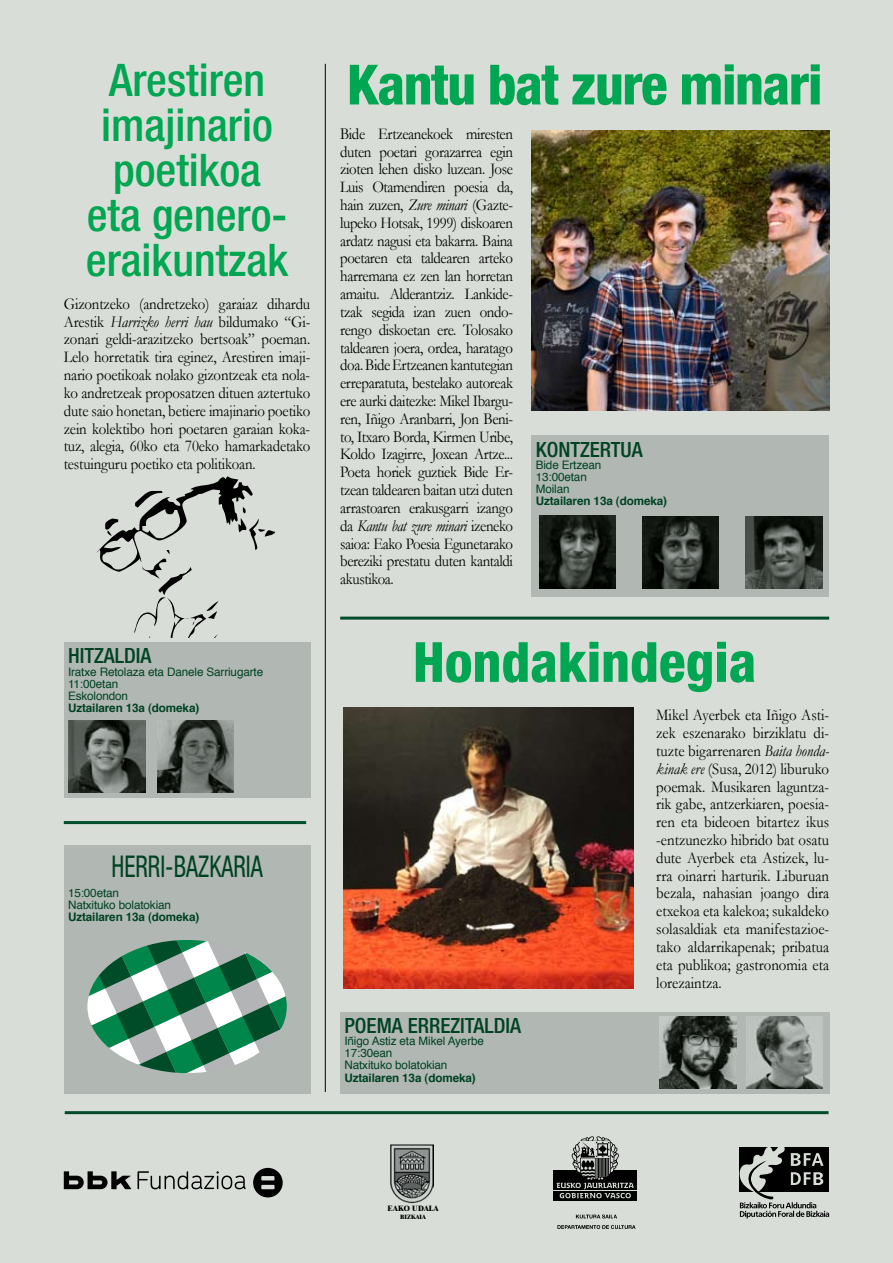
<style>
.page{position:relative;width:893px;height:1263px;background:#d8ded7}
.page>*{position:absolute;margin:0;border:0;box-sizing:border-box;transform-origin:0 0}
.t1{font:800 condensed 55.5px "Helvetica Neue";letter-spacing:-.025em;color:#00a651}
.t2{font:800 condensed 55.5px "Helvetica Neue";color:#00a651}
.t3{font:500 condensed 45px/45px "Helvetica Neue";color:#00a651;text-align:center}
.t4{font:condensed 30px "Helvetica Neue";color:#004c29;scale:.8 1}
.t5{font:500 condensed 21px "Helvetica Neue";color:#004c29}
.t6{font:16.5px/17.9px "Garamond";letter-spacing:-.01em;color:#000;text-align:justify;scale:.9 1}
.t7{font:11.7px/12.1px "Helvetica";letter-spacing:-.01em;color:#004c29}
.t8{font:700 11.7px "Helvetica";letter-spacing:-.01em;color:#004c29}
.t9{font:800 7.5px "Times";letter-spacing:.025em;color:#000}
.t10{font:800 6px "Times";letter-spacing:.025em;color:#000}
.s1{font-style:italic}
</style>
<div class="page">
<div style="left:64px;top:845px;width:246px;height:249px;background:#b1b7b2"></div>
<svg style="left:87px;top:940px;width:200px;height:133px"></svg>
<svg style="left:64px;top:642px;width:246px;height:156px;background:#969c97"></svg>
<svg style="left:340px;top:1012px;width:489px;height:82px;background:#9da39e"></svg>
<hr style="left:64px;top:821px;width:242px;height:3px;background:#004c29">
<svg style="left:531px;top:435px;width:298px;height:162px;background:#828782"></svg>
<img style="left:531px;top:130px;width:298px;height:281px">
<img style="left:343px;top:708px;width:291px;height:280px">
<hr style="left:325px;top:64px;width:1px;height:1028px;background:#000">
<hr style="left:340px;top:617px;width:489px;height:3px;background:#004c29">
<svg style="left:97px;top:476px;width:178px;height:161px;background:#c0c5bf"></svg>
<svg style="left:64px;top:1171px;width:67px;height:18px"></svg>
<svg style="left:253px;top:1168px;width:30px;height:29px"></svg>
<svg style="left:137px;top:1171px;width:109px;height:18px;background:#a6aba5"></svg>
<svg style="left:557px;top:1214px;width:79px;height:15px"></svg>
<div style="left:551px;top:1169px;width:88px;height:34px;background:#d8ded7"></div>
<div style="left:553px;top:1171px;width:84px;height:30px;background:#000"></div>
<hr style="left:553px;top:1190px;width:85px;height:1px;background:#fff">
<svg style="left:556px;top:1136px;width:78px;height:63px"></svg>
<svg style="left:740px;top:1147px;width:89px;height:71px;background:#6c6f6b"></svg>
<img style="left:390px;top:1143px;width:44px;height:61px">
<hr style="left:65px;top:1111px;width:763px;height:3px;background:#004c29">
<h2 class="t3" style="left:86px;top:57px;width:204px">Arestiren imajinario poetikoa eta genero&shy;eraikuntzak</h2>
<p class="t6" style="left:64px;top:294px;width:275px">Gizontzeko (andretzeko) garaiaz dihardu Arestik <span class="s1">Harrizko herri hau</span> bildumako “Gi&shy;zonari geldi-arazitzeko bertsoak” poeman.<br>Lelo horretatik tira eginez, Arestiren imaji&shy;nario poetikoak nolako gizontzeak eta nola&shy;ko andretzeak proposatzen dituen aztertuko dute saio honetan, betiere imajinario poetiko zein kolektibo hori poetaren garaian koka&shy;tuz, alegia, 60ko eta 70eko hamarkadetako testuinguru poetiko eta politikoan.</p>
<p class="t5" style="left:68px;top:643px;width:85px">HITZALDIA</p>
<p class="t7" style="left:68px;top:666px;width:197px">Iratxe Retolaza eta Danele Sarriugarte<br>11:00etan<br>Eskolondon</p>
<p class="t8" style="left:68px;top:698px;width:133px">Uztailaren 13a (domeka)</p>
<h3 class="t4" style="left:111px;top:848px;width:190px">HERRI-BAZKARIA</h3>
<p class="t7" style="left:68px;top:887px;width:105px">15:00etan<br>Natxituko bolatokian</p>
<p class="t8" style="left:68px;top:908px;width:133px">Uztailaren 13a (domeka)</p>
<h1 class="t1" style="left:347px;top:50px;width:477px">Kantu bat zure minari</h1>
<p class="t6" style="left:340px;top:124px;width:194px">Bide Ertzeanekoek miresten duten poetari gorazarrea egin zioten lehen disko luzean. Jose Luis Otamendiren poesia da, hain zuzen, <span class="s1">Zure minari</span> (Gazte&shy;lupeko Hotsak, 1999) diskoaren ardatz nagusi eta bakarra. Baina poetaren eta taldearen arteko harremana ez zen lan horretan amaitu. Alderantziz. Lankide&shy;tzak segida izan zuen ondo&shy;rengo diskoetan ere. Tolosako taldearen joera, ordea, haratago doa. Bide Ertzeanen kantutegian erreparatuta, bestelako autoreak ere aurki daitezke: Mikel Ibargu&shy;ren, Iñigo Aranbarri, Jon Beni&shy;to, Itxaro Borda, Kirmen Uribe, Koldo Izagirre, Joxean Artze...<br>Poeta horiek guztiek Bide Er&shy;tzean taldearen baitan utzi duten arrastoaren erakusgarri izango da <span class="s1">Kantu bat zure minari</span> izeneko saioa: Eako Poesia Egunetarako bereziki prestatu duten kantaldi akustikoa.</p>
<p class="t5" style="left:536px;top:437px;width:108px">KONTZERTUA</p>
<p class="t7" style="left:536px;top:459px;width:67px">Bide Ertzean<br>13:00etan<br>Moilan</p>
<p class="t8" style="left:536px;top:492px;width:133px">Uztailaren 13a (domeka)</p>
<h1 class="t2" style="left:413px;top:628px;width:345px">Hondakindegia</h1>
<p class="t6" style="left:656px;top:706px;width:194px">Mikel Ayerbek eta Iñigo Asti&shy;zek eszenarako birziklatu di&shy;tuzte bigarrenaren <span class="s1">Baita honda&shy;kinak ere</span> (Susa, 2012) liburuko poemak. Musikaren laguntza&shy;rik gabe, antzerkiaren, poesia&shy;ren eta bideoen bitartez ikus -entzunezko hibrido bat osatu dute Ayerbek eta Astizek, lu&shy;rra oinarri harturik. Liburuan bezala, nahasian joango dira etxekoa eta kalekoa; sukaldeko solasaldiak eta manifestazioe&shy;tako aldarrikapenak; pribatua eta publikoa; gastronomia eta lorezaintza.</p>
<p class="t5" style="left:344px;top:1013px;width:178px">POEMA ERREZITALDIA</p>
<p class="t7" style="left:344px;top:1035px;width:141px">Iñigo Astiz eta Mikel Ayerbe<br>17:30ean<br>Natxituko bolatokian</p>
<p class="t8" style="left:344px;top:1068px;width:133px">Uztailaren 13a (domeka)</p>
<p class="t9" style="left:388px;top:1204px;width:52px">EAKO UDALA</p>
<p class="t10" style="left:400px;top:1213px;width:28px">BIZKAIA</p>
</div>
